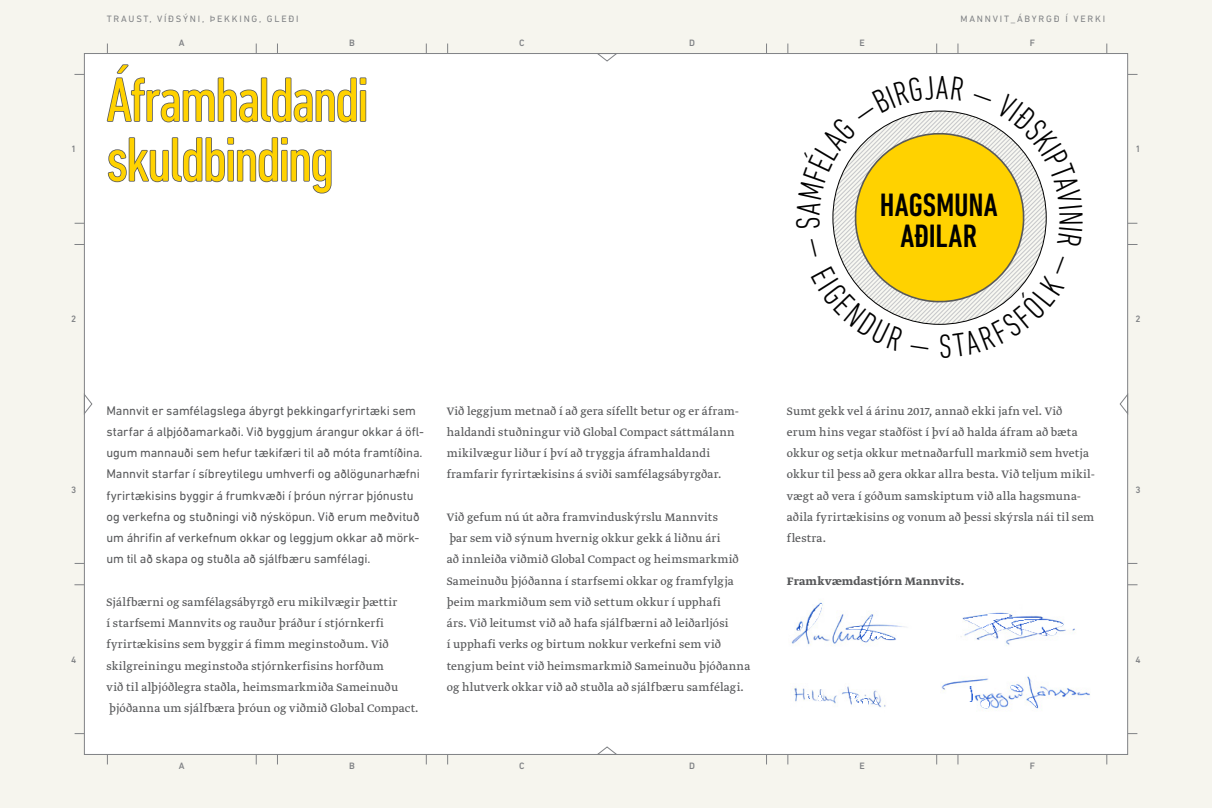
<style>
.page{position:relative;width:1212px;height:808px;background:#f6f5ee}
.page>*{position:absolute;margin:0;border:0;box-sizing:border-box;transform-origin:0 0}
.t1{font:condensed 63px/59.8px "DIN Next LT Pro";letter-spacing:-.04em;color:#ffd200}
.t2{font:500 condensed 33px/30.5px "DIN Next LT Pro";color:#000;text-align:center}
.t3{font:12.75px/21.3px "Greta Text Pro Regular Min";letter-spacing:.01em;color:#58595b}
.t4{font:12.75px/21.3px "DIN Next LT Pro";letter-spacing:-.005em;color:#58595b}
.t5{font:12.75px "Greta Text Pro Bold Min";letter-spacing:.01em;color:#58595b}
.t6{font:9.45px "DIN Next LT Pro";letter-spacing:.19em;color:#808285}
.t7{font:500 9.45px "DIN Next LT Pro";color:#808285}
</style>
<div class="page">
<div style="left:84px;top:53px;width:1044px;height:702px;background:#fff;border:1px solid #808285"></div>
<svg style="left:596px;top:53px;width:23px;height:9px"></svg>
<svg style="left:595px;top:746px;width:23px;height:9px"></svg>
<svg style="left:83px;top:392px;width:10px;height:23px"></svg>
<svg style="left:1119px;top:393px;width:10px;height:23px"></svg>
<svg style="left:106px;top:64px;width:261px;height:59px"></svg>
<svg style="left:107px;top:137px;width:225px;height:57px"></svg>
<img style="left:791px;top:602px;width:114px;height:44px">
<img style="left:846px;top:615px;width:49px;height:27px">
<img style="left:797px;top:604px;width:24px;height:26px">
<img style="left:961px;top:612px;width:114px;height:33px">
<img style="left:964px;top:614px;width:98px;height:24px">
<img style="left:793px;top:686px;width:93px;height:22px">
<svg style="left:819px;top:695px;width:3px;height:5px"></svg>
<svg style="left:849px;top:693px;width:28px;height:12px"></svg>
<svg style="left:806px;top:690px;width:4px;height:8px"></svg>
<img style="left:940px;top:676px;width:150px;height:34px">
<img style="left:1011px;top:686px;width:26px;height:22px">
<svg style="left:976px;top:697px;width:13px;height:11px"></svg>
<img style="left:970px;top:687px;width:3px;height:15px">
<svg style="left:832px;top:110px;width:215px;height:215px"></svg>
<p class="t6" style="left:107px;top:14px;width:193px">TRAUST, VÍÐSÝNI, ÞEKKING, GLEÐI</p>
<p class="t6" style="left:960px;top:14px;width:146px">MANNVIT_ÁBYRGÐ Í VERKI</p>
<p class="t7" style="left:179px;top:37px;width:7px">A</p>
<p class="t7" style="left:349px;top:37px;width:7px">B</p>
<p class="t7" style="left:519px;top:37px;width:7px">C</p>
<p class="t7" style="left:689px;top:37px;width:7px">D</p>
<p class="t7" style="left:859px;top:37px;width:7px">E</p>
<p class="t7" style="left:1030px;top:37px;width:7px">F</p>
<h1 class="t1" style="left:106px;top:69px;width:264px">Áframhaldandi skuldbinding</h1>
<p class="t7" style="left:71px;top:144px;width:7px">1</p>
<p class="t7" style="left:1135px;top:144px;width:7px">1</p>
<h2 class="t2" style="left:880px;top:190px;width:119px">HAGSMUNA<br>AÐILAR</h2>
<p class="t7" style="left:71px;top:314px;width:7px">2</p>
<p class="t7" style="left:1135px;top:314px;width:7px">2</p>
<p class="t3" style="left:787px;top:400px;width:309px">Sumt gekk vel á árinu 2017, annað ekki jafn vel. Við erum hins vegar staðföst í því að halda áfram að bæta okkur og setja okkur metnaðarfull markmið sem hvetja okkur til þess að gera okkar allra besta. Við teljum mikil&shy;vægt að vera í góðum samskiptum við alla hagsmuna&shy;aðila fyrirtækisins og vonum að þessi skýrsla nái til sem flestra.</p>
<p class="t5" style="left:787px;top:572px;width:179px">Framkvæmdastjórn Mannvits.</p>
<p class="t3" style="left:447px;top:400px;width:294px">Við leggjum metnað í að gera sífellt betur og er áfram&shy;haldandi stuðningur við Global Compact sáttmálann mikilvægur liður í því að tryggja áframhaldandi framfarir fyrirtækisins á sviði samfélagsábyrgðar.</p>
<p class="t3" style="left:447px;top:507px;width:305px">Við gefum nú út aðra framvinduskýrslu Mannvits<br>þar sem við sýnum hvernig okkur gekk á liðnu ári<br>að innleiða viðmið Global Compact og heimsmarkmið Sameinuðu þjóðanna í starfsemi okkar og framfylgja þeim markmiðum sem við settum okkur í upphafi<br>árs. Við leitumst við að hafa sjálfbærni að leiðarljósi<br>í upphafi verks og birtum nokkur verkefni sem við tengjum beint við heimsmarkmið Sameinuðu þjóðanna og hlutverk okkar við að stuðla að sjálfbæru samfélagi.</p>
<p class="t4" style="left:106px;top:399px;width:319px">Mannvit er samfélagslega ábyrgt þekkingarfyrirtæki sem starfar á alþjóðamarkaði. Við byggjum árangur okkar á öfl&shy;ugum mannauði sem hefur tækifæri til að móta framtíðina.<br>Mannvit starfar í síbreytilegu umhverfi og aðlögunarhæfni fyrirtækisins byggir á frumkvæði í þróun nýrrar þjónustu og verkefna og stuðningi við nýsköpun. Við erum meðvituð um áhrifin af verkefnum okkar og leggjum okkar að mörk&shy;um til að skapa og stuðla að sjálfbæru samfélagi.</p>
<p class="t3" style="left:106px;top:592px;width:314px">Sjálfbærni og samfélagsábyrgð eru mikilvægir þættir<br>í starfsemi Mannvits og rauður þráður í stjórnkerfi fyrirtækisins sem byggir á fimm meginstoðum. Við skilgreiningu meginstoða stjórnkerfisins horfðum<br>við til alþjóðlegra staðla, heimsmarkmiða Sameinuðu þjóðanna um sjálfbæra þróun og viðmið Global Compact.</p>
<p class="t7" style="left:71px;top:484px;width:7px">3</p>
<p class="t7" style="left:1135px;top:484px;width:7px">3</p>
<p class="t7" style="left:71px;top:654px;width:7px">4</p>
<p class="t7" style="left:1135px;top:654px;width:7px">4</p>
<p class="t7" style="left:179px;top:760px;width:7px">A</p>
<p class="t7" style="left:349px;top:760px;width:7px">B</p>
<p class="t7" style="left:519px;top:760px;width:7px">C</p>
<p class="t7" style="left:689px;top:760px;width:7px">D</p>
<p class="t7" style="left:859px;top:760px;width:7px">E</p>
<p class="t7" style="left:1030px;top:760px;width:7px">F</p>
</div>
